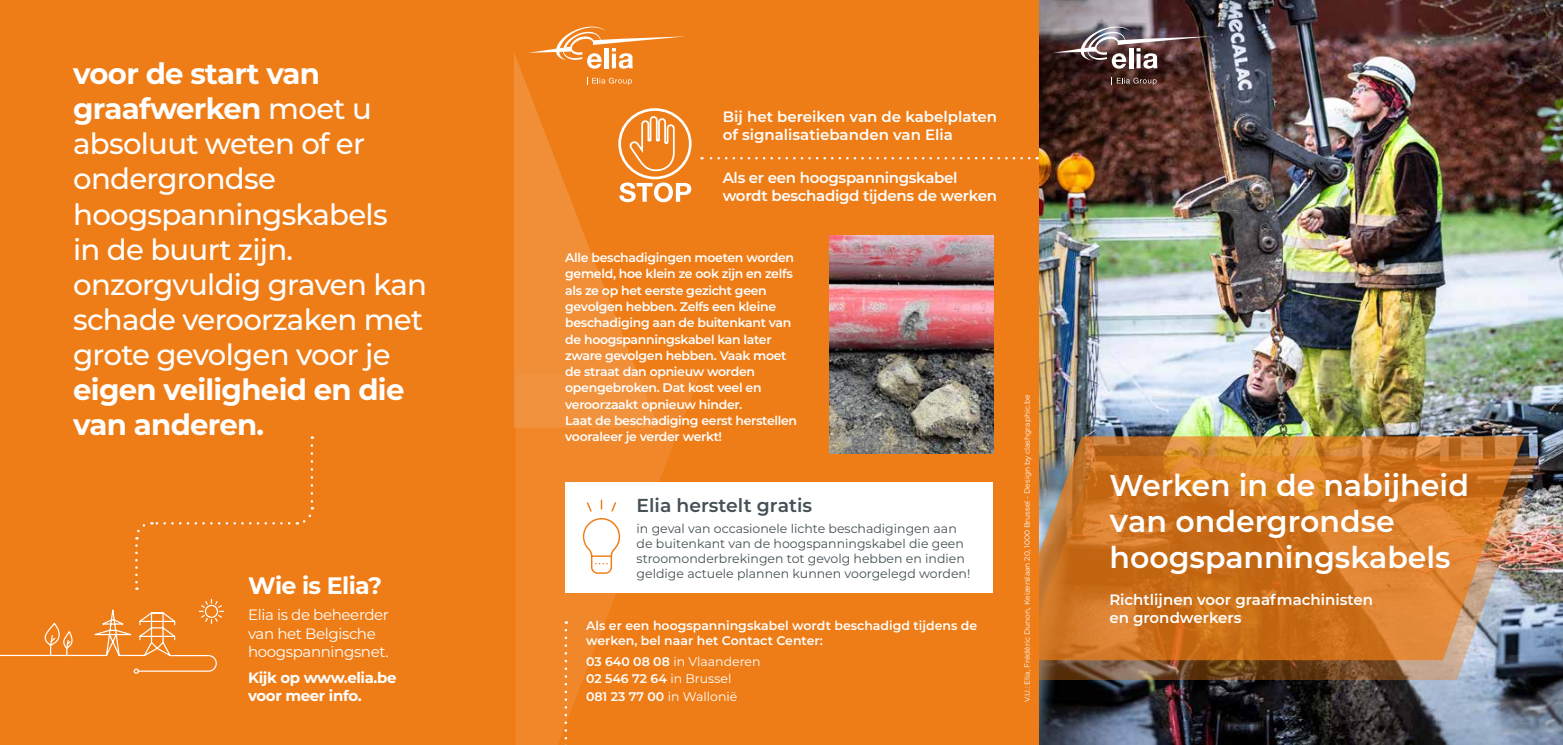
<style>
.page{position:relative;width:1563px;height:745px;background:#fff}
.page>*{position:absolute;margin:0;border:0;box-sizing:border-box;transform-origin:0 0}
.t1{font:600 30px/36px "Montserrat";color:#fff}
.t2{font:500 29.25px/35px "Montserrat";letter-spacing:-.025em;color:#fff}
.t3{font:700 29.25px/35px "Montserrat";letter-spacing:-.025em;color:#fff}
.t4{font:700 23.75px "Montserrat";letter-spacing:-.025em;color:#fff}
.t5{font:600 18.75px "Montserrat";color:#445055}
.t6{font:600 15px/18px "Montserrat";color:#fff}
.t7{font:600 15px/18px "Montserrat";letter-spacing:-.02em;color:#fff}
.t8{font:15px/18px "Montserrat";letter-spacing:-.025em;color:#fff}
.t9{font:700 15px/18px "Montserrat";letter-spacing:-.025em;color:#fff}
.t10{font:600 12.5px/16.2px "Montserrat";letter-spacing:-.025em;color:#fff}
.t11{font:12.5px/15px "Montserrat";color:#445055}
.t12{font:600 12.5px/15px "Montserrat";color:#fff}
.t13{font:12.5px/17.5px "Montserrat";color:#fff}
.t14{font:7.5px "Montserrat";color:#fff}
.s1{font-weight:700}
.s2{font-weight:600}
</style>
<div class="page">
<img style="left:1038px;top:0;width:525px;height:744px">
<img style="left:1038px;top:436px;width:486px;height:20px">
<img style="left:1038px;top:456px;width:500px;height:223px">
<svg style="left:1111px;top:77px;width:45px;height:8px"></svg>
<img style="left:1053px;top:25px;width:157px;height:44px">
<div style="left:0;top:0;width:1038px;height:744px;background:#ef7d17"></div>
<svg style="left:534px;top:26px;width:151px;height:26px"></svg>
<svg style="left:516px;top:375px;width:184px;height:369px;fill:#f0882b"></svg>
<svg style="left:514px;top:52px;width:144px;height:375px;fill:#f18f38"></svg>
<img style="left:829px;top:235px;width:164px;height:218px">
<svg style="left:701px;top:157px;width:328px;height:2px"></svg>
<div style="left:618px;top:108px;width:73px;height:71px;border:3px solid #fff;border-radius:50%"></div>
<svg style="left:628px;top:114px;width:47px;height:58px"></svg>
<svg style="left:619px;top:182px;width:72px;height:20px"></svg>
<svg style="left:564px;top:629px;width:3px;height:116px"></svg>
<svg style="left:297px;top:445px;width:16px;height:80px"></svg>
<svg style="left:135px;top:522px;width:154px;height:17px"></svg>
<svg style="left:135px;top:545px;width:3px;height:44px"></svg>
<svg style="left:0;top:598px;width:224px;height:76px"></svg>
<div style="left:566px;top:482px;width:427px;height:110px;background:#fff"></div>
<svg style="left:583px;top:499px;width:37px;height:74px"></svg>
<h2 class="t2" style="left:73px;top:55px;width:355px"><span class="s1">voor de start van graafwerken</span> moet u absoluut weten of er ondergrondse hoogspanningskabels<br>in de buurt zijn. onzorgvuldig graven kan schade veroorzaken met grote gevolgen voor je</h2>
<h2 class="t3" style="left:73px;top:370px;width:333px">eigen veiligheid en die van anderen.</h2>
<h3 class="t4" style="left:248px;top:568px;width:136px">Wie is Elia?</h3>
<p class="t8" style="left:248px;top:605px;width:142px">Elia is de beheerder van het Belgische hoogspanningsnet.</p>
<p class="t9" style="left:248px;top:667px;width:150px">Kijk op www.elia.be voor meer info.</p>
<p class="t6" style="left:723px;top:107px;width:276px">Bij het bereiken van de kabelplaten of signalisatiebanden van Elia</p>
<p class="t7" style="left:723px;top:168px;width:276px">Als er een hoogspanningskabel wordt beschadigd tijdens de werken</p>
<p class="t10" style="left:565px;top:249px;width:233px">Alle beschadigingen moeten worden gemeld, hoe klein ze ook zijn en zelfs als ze op het eerste gezicht geen gevolgen hebben. Zelfs een kleine beschadiging aan de buitenkant van de hoogspanningskabel kan later zware gevolgen hebben. Vaak moet de straat dan opnieuw worden opengebroken. Dat kost veel en veroorzaakt opnieuw hinder.<br>Laat de beschadiging eerst herstellen vooraleer je verder werkt!</p>
<h3 class="t5" style="left:636px;top:491px;width:177px">Elia herstelt gratis</h3>
<p class="t11" style="left:636px;top:520px;width:335px">in geval van occasionele lichte beschadigingen aan de buitenkant van de hoogspanningskabel die geen stroomonderbrekingen tot gevolg hebben en indien geldige actuele plannen kunnen voorgelegd worden!</p>
<p class="t12" style="left:586px;top:616px;width:393px">Als er een hoogspanningskabel wordt beschadigd tijdens de werken, bel naar het Contact Center:</p>
<p class="t13" style="left:586px;top:651px;width:176px"><span class="s2">03 640 08 08</span> in Vlaanderen<br><span class="s2">02 546 72 64</span> in Brussel<br><span class="s2">081 23 77 00</span> in Wallonië</p>
<p class="t14" style="left:1022px;top:702px;width:309px;rotate:-90deg">V.U.: Elia, Frédéric Dunon, Keizerslaan 20, 1000 Brussel - Design by clashgraphic.be</p>
<h1 class="t1" style="left:1109px;top:465px;width:361px">Werken in de nabijheid<br>Van ondergrondse hoogspanningskabels</h1>
<p class="t6" style="left:1109px;top:589px;width:265px">Richtlijnen voor graafmachinisten en grondwerkers</p>
</div>
